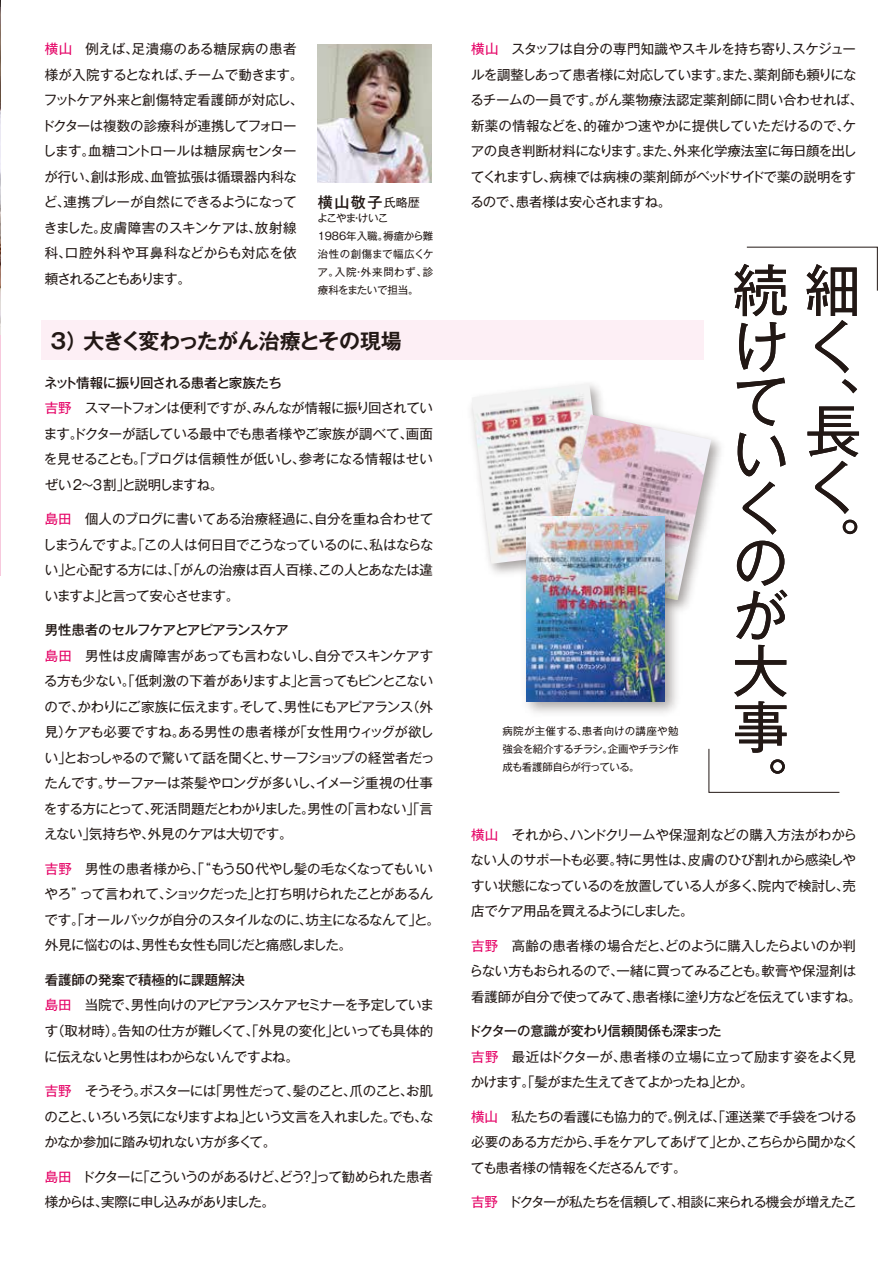
<style>
.page{position:relative;width:893px;height:1263px;background:#fff}
.page>*{position:absolute;margin:0;border:0;box-sizing:border-box;transform-origin:0 0}
.t1{font:56.25px/54.8px "Gothic MB101 Pro";color:#221815}
.t2{font:700 21px "Gothic MB101 Pro De";letter-spacing:-.025em;color:#221815}
.t3{font:500 15px "Gothic MB101 Pro";color:#221815}
.t4{font:13.5px/25.5px "Gothic MB101 Pro";letter-spacing:-.035em;color:#221815}
.t5{font:13.5px/25.5px "Gothic MB101 Pro";letter-spacing:-.01em;color:#221815}
.t6{font:13.5px/25.5px "Gothic MB101 Pro";letter-spacing:-.065em;color:#221815}
.t7{font:13.5px/25.5px "Gothic MB101 Pro";letter-spacing:-.08em;color:#221815}
.t8{font:13.5px "Gothic MB101 Pro";letter-spacing:-.055em;color:#221815}
.t9{font:10.5px/18px "Gothic MB101 Pro";letter-spacing:-.015em;color:#221815}
.s1{color:#e50065}
.s2{font-weight:400;font-size:12px}
.s3{font-weight:500}
</style>
<div class="page">
<img style="left:0;top:0;width:1px;height:335px">
<img style="left:318px;top:44px;width:113px;height:138px">
<hr style="left:0;top:335px;width:1px;height:241px;background:#f7c9dd">
<svg style="left:746px;top:247px;width:132px;height:44px"></svg>
<svg style="left:708px;top:748px;width:132px;height:45px"></svg>
<img style="left:472px;top:384px;width:132px;height:180px">
<img style="left:549px;top:405px;width:172px;height:202px">
<img style="left:557px;top:414px;width:154px;height:186px">
<img style="left:516px;top:506px;width:169px;height:207px">
<img style="left:526px;top:517px;width:139px;height:184px">
<div style="left:41px;top:321px;width:663px;height:39px;background:#fdeff5"></div>
<p class="t5" style="left:41px;top:35px;width:264px"><span class="s1">横山</span>　例えば、足潰瘍のある糖尿病の患者様が入院するとなれば、チームで動きます。フットケア外来と創傷特定看護師が対応し、ドクターは複数の診療科が連携してフォローします。血糖コントロールは糖尿病センターが行い、創は形成、血管拡張は循環器内科など、連携プレーが自然にできるようになってきました。皮膚障害のスキンケアは、放射線科、口腔外科や耳鼻科などからも対応を依頼されることもあります。</p>
<p class="t4" style="left:471px;top:35px;width:394px"><span class="s1">横山</span>　スタッフは自分の専門知識やスキルを持ち寄り、スケジュールを調整しあって患者様に対応しています。また、薬剤師も頼りになるチームの一員です。がん薬物療法認定薬剤師に問い合わせれば、新薬の情報などを、的確かつ速やかに提供していただけるので、ケアの良き判断材料になります。また、外来化学療法室に毎日顔を出してくれますし、病棟では病棟の薬剤師がベッドサイドで薬の説明をするので、患者様は安心されますね。</p>
<p class="t3" style="left:318px;top:190px;width:103px">横山敬子<span class="s2">氏略歴</span></p>
<p class="t9" style="left:317px;top:207px;width:118px">よこやま・けいこ<br>1986年入職。褥瘡から難治性の創傷まで幅広くケア。入院・外来問わず、診療科をまたいで担当。</p>
<h1 class="t1" style="left:732px;top:255px;width:126px">続細けくて、い<br>く<br>の<br>が<br>大<br>事<br>。</h1>
<h2 class="t2" style="left:51px;top:324px;width:353px">3）大きく変わったがん治療とその現場</h2>
<p class="t4" style="left:44px;top:368px;width:391px"><span class="s3">ネット情報に振り回される患者と家族たち<br></span><span class="s1">吉野</span>　スマートフォンは便利ですが、みんなが情報に振り回されています。ドクターが話している最中でも患者様やご家族が調べて、画面を見せることも。「ブログは信頼性が低いし、参考になる情報はせいぜい2～3割」と説明しますね。</p>
<p class="t4" style="left:43px;top:505px;width:392px;text-align:justify"><span class="s1">島田</span>　個人のブログに書いてある治療経過に、自分を重ね合わせてしまうんですよ。「この人は何日目でこうなっているのに、私はならない」と心配する方には、「がんの治療は百人百様、この人とあなたは違いますよ」と言って安心させます。</p>
<p class="t4" style="left:44px;top:616px;width:392px"><span class="s3">男性患者のセルフケアとアピアランスケア<br></span><span class="s1">島田</span>　男性は皮膚障害があっても言わないし、自分でスキンケアする方も少ない。「低刺激の下着がありますよ」と言ってもピンとこないので、かわりにご家族に伝えます。そして、男性にもアピアランス（外見）ケアも必要ですね。ある男性の患者様が「女性用ウィッグが欲しい」とおっしゃるので驚いて話を聞くと、サーフショップの経営者だったんです。サーファーは茶髪やロングが多いし、イメージ重視の仕事をする方にとって、死活問題だとわかりました。男性の「言わない」「言えない」気持ちや、外見のケアは大切です。</p>
<p class="t4" style="left:45px;top:854px;width:397px"><span class="s1">吉野</span>　男性の患者様から、「“もう50代やし髪の毛なくなってもいいやろ”って言われて、ショックだった」と打ち明けられたことがあるんです。「オールバックが自分のスタイルなのに、坊主になるなんて」と。外見に悩むのは、男性も女性も同じだと痛感しました。</p>
<p class="t4" style="left:44px;top:965px;width:391px"><span class="s3">看護師の発案で積極的に課題解決<br></span><span class="s1">島田</span>　当院で、男性向けのアピアランスケアセミナーを予定しています（取材時）。告知の仕方が難しくて、「外見の変化」といっても具体的に伝えないと男性はわからないんですよね。</p>
<p class="t4" style="left:44px;top:1076px;width:391px;text-align:justify"><span class="s1">吉野</span>　そうそう。ポスターには「男性だって、髪のこと、爪のこと、お肌のこと、いろいろ気になりますよね」という文言を入れました。でも、なかなか参加に踏み切れない方が多くて。</p>
<p class="t7" style="left:45px;top:1162px;width:390px"><span class="s1">島田</span>　ドクターに「こういうのがあるけど、どう？」って勧められた患者様からは、実際に申し込みがありました。</p>
<h1 class="t1" style="left:805px;top:395px;width:56px;line-height:56.2px">長く。</h1>
<p class="t9" style="left:502px;top:720px;width:178px;text-align:justify">病院が主催する、患者向けの講座や勉強会を紹介するチラシ。企画やチラシ作成も看護師自らが行っている。</p>
<p class="t4" style="left:471px;top:820px;width:388px;text-align:justify"><span class="s1">横山</span>　それから、ハンドクリームや保湿剤などの購入方法がわからない人のサポートも必要。特に男性は、皮膚のひび割れから感染しやすい状態になっているのを放置している人が多く、院内で検討し、売店でケア用品を買えるようにしました。</p>
<p class="t4" style="left:469px;top:931px;width:394px"><span class="s1">吉野</span>　高齢の患者様の場合だと、どのように購入したらよいのか判らない方もおられるので、一緒に買ってみることも。軟膏や保湿剤は看護師が自分で使ってみて、患者様に塗り方などを伝えていますね。</p>
<p class="t6" style="left:468px;top:1016px;width:389px"><span class="s3">ドクターの意識が変わり信頼関係も深まった<br></span><span class="s1">吉野</span>　最近はドクターが、患者様の立場に立って励ます姿をよく見かけます。「髪がまた生えてきてよかったね」とか。</p>
<p class="t4" style="left:471px;top:1102px;width:389px;text-align:justify"><span class="s1">横山</span>　私たちの看護にも協力的で。例えば、「運送業で手袋をつける必要のある方だから、手をケアしてあげて」とか、こちらから聞かなくても患者様の情報をくださるんです。</p>
<p class="t8" style="left:471px;top:1191px;width:387px"><span class="s1">吉野</span>　ドクターが私たちを信頼して、相談に来られる機会が増えたこ</p>
</div>
